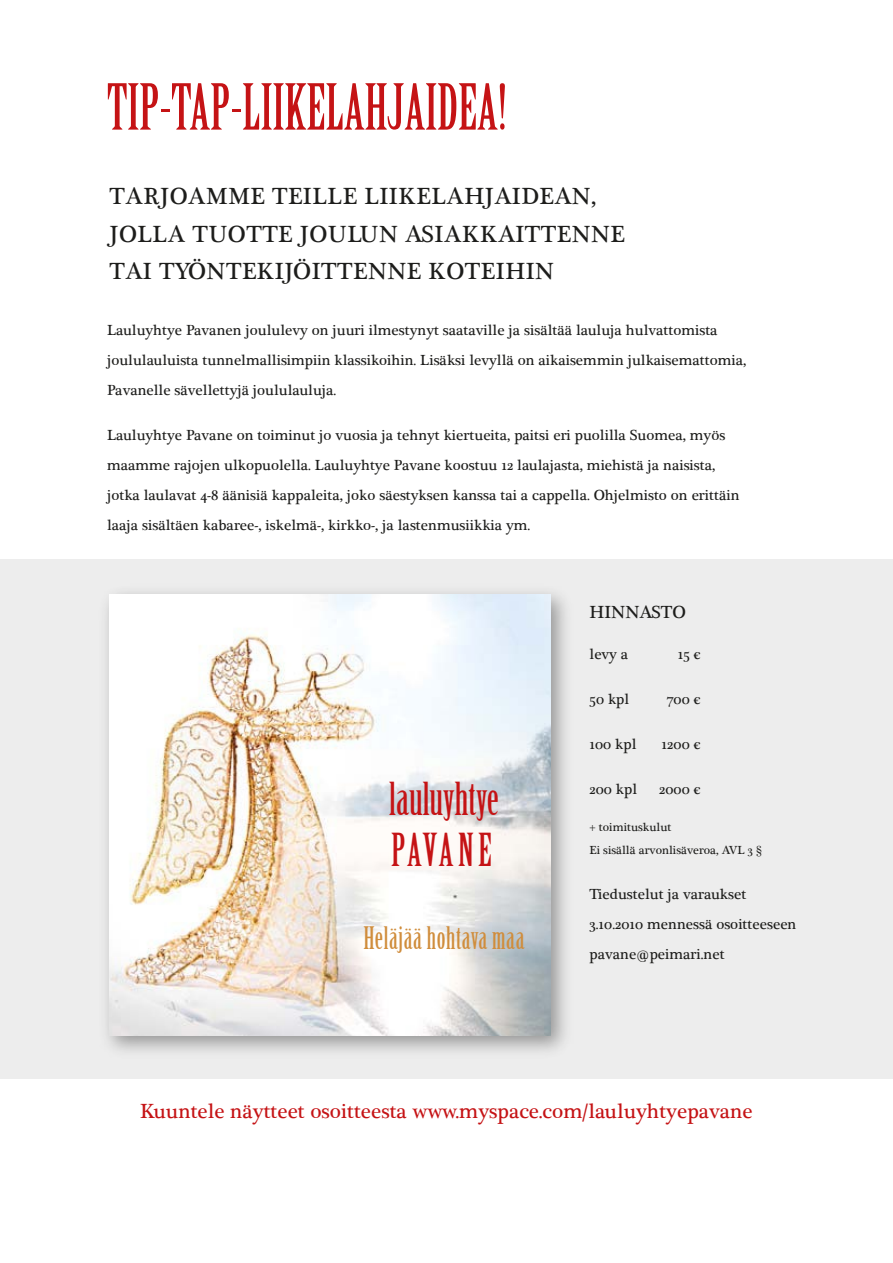
<style>
.page{position:relative;width:893px;height:1263px;background:#fff}
.page>*{position:absolute;margin:0;border:0;box-sizing:border-box;transform-origin:0 0}
.t1{font:61.8px "Birch Std";color:#c51315}
.t2{font:44.4px "Birch Std";color:#c51315}
.t3{font:30.3px "Birch Std";letter-spacing:.02em;color:#d08d3c}
.t4{font:24px/37.5px "Plantagenet Cherokee";letter-spacing:.02em;color:#1d1d1b}
.t5{font:21px "Plantagenet Cherokee";color:#c51315}
.t6{font:18px "Plantagenet Cherokee";color:#1d1d1b}
.t7{font:15px/30px "Plantagenet Cherokee";color:#1d1d1b}
.t8{font:12px/22.5px "Plantagenet Cherokee";color:#1d1d1b}
</style>
<div class="page">
<div style="left:0;top:560px;width:893px;height:519px;background:#ededed"></div>
<img style="left:106px;top:592px;width:460px;height:460px">
<img style="left:110px;top:595px;width:440px;height:441px">
<h1 class="t1" style="left:107px;top:72px;width:401px">TIP-TAP-LIIKELAHJAIDEA!</h1>
<h3 class="t4" style="left:109px;top:178px;width:517px">TARJOAMME TEILLE LIIKELAHJAIDEAN,<br>JOLLA TUOTTE JOULUN ASIAKKAITTENNE<br>TAI TYÖNTEKIJÖITTENNE KOTEIHIN</h3>
<p class="t7" style="left:107px;top:315px;width:641px">Lauluyhtye Pavanen joululevy on juuri ilmestynyt saataville ja sisältää lauluja hulvattomista joululauluista tunnelmallisimpiin klassikoihin. Lisäksi levyllä on aikaisemmin julkaisemattomia,<br>Pavanelle sävellettyjä joululauluja.</p>
<p class="t7" style="left:107px;top:420px;width:634px">Lauluyhtye Pavane on toiminut jo vuosia ja tehnyt kiertueita, paitsi eri puolilla Suomea, myös maamme rajojen ulkopuolella. Lauluyhtye Pavane koostuu 12 laulajasta, miehistä ja naisista, jotka laulavat 4-8 äänisiä kappaleita, joko säestyksen kanssa tai a cappella. Ohjelmisto on erittäin laaja sisältäen kabaree-, iskelmä-, kirkko-, ja lastenmusiikkia ym.</p>
<h2 class="t2" style="left:389px;top:773px;width:111px">lauluyhtye</h2>
<h2 class="t2" style="left:391px;top:824px;width:102px">PAVANE</h2>
<h3 class="t3" style="left:364px;top:921px;width:162px">Heläjää hohtava maa</h3>
<p class="t6" style="left:590px;top:602px;width:98px">HINNASTO</p>
<p class="t7" style="left:590px;top:639px;width:40px">levy a</p>
<p class="t7" style="left:590px;top:684px;width:41px">50 kpl</p>
<p class="t7" style="left:590px;top:729px;width:48px">100 kpl</p>
<p class="t7" style="left:590px;top:774px;width:49px">200 kpl</p>
<p class="t8" style="left:590px;top:816px;width:174px">+ toimituskulut<br>Ei sisällä arvonlisäveroa, AVL 3 §</p>
<p class="t7" style="left:590px;top:879px;width:208px">Tiedustelut ja varaukset<br>3.10.2010 mennessä osoitteeseen pavane@peimari.net</p>
<p class="t7" style="left:678px;top:639px;width:25px">15 €</p>
<p class="t7" style="left:666px;top:684px;width:36px">700 €</p>
<p class="t7" style="left:662px;top:729px;width:41px">1200 €</p>
<p class="t7" style="left:659px;top:774px;width:43px">2000 €</p>
<h3 class="t5" style="left:140px;top:1098px;width:614px">Kuuntele näytteet osoitteesta www.myspace.com/lauluyhtyepavane</h3>
</div>
